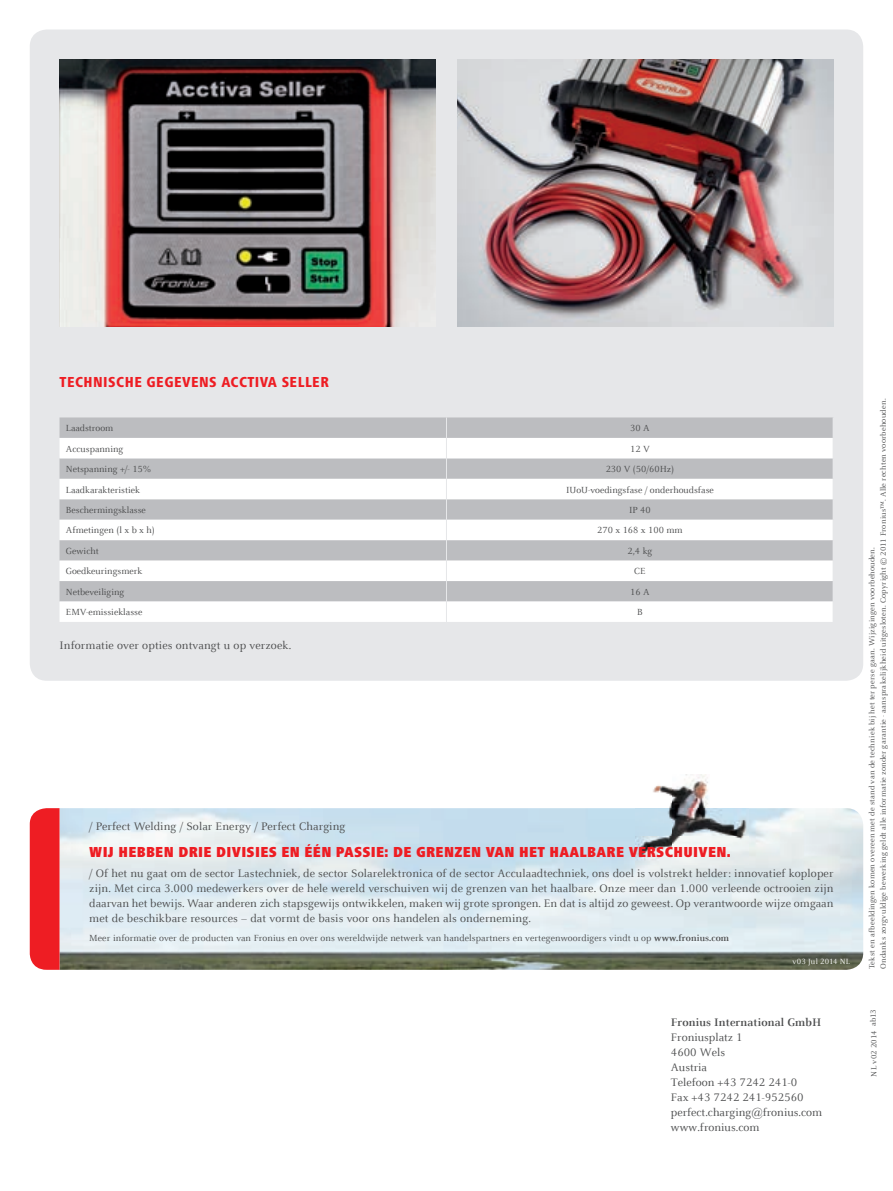
<style>
.page{position:relative;width:893px;height:1191px;background:#fff}
.page>*{position:absolute;margin:0;border:0;box-sizing:border-box;transform-origin:0 0}
.t1{font:900 condensed 15px "Frutiger Next LTW1 G";letter-spacing:.02em;color:#ee1d23}
.t2{font:800 condensed 15px "Frutiger Next LTW1 G";letter-spacing:.03em;color:#ee1d23}
.t3{font:12px/15px "Celeste Offc Pro";letter-spacing:.01em;color:#4b4c4d}
.t4{font:700 12px "Celeste Offc Pro";letter-spacing:.01em;color:#4b4c4d}
.t5{font:9.75px "Celeste Offc Pro";color:#4b4c4d}
.t6{font:8.25px/11.2px "Celeste Offc Pro";letter-spacing:.02em;color:#4b4c4d}
.t7{font:8.25px "Celeste Offc Pro";letter-spacing:.015em;color:#fff}
.s1{font-weight:700}
</style>
<div class="page">
<img style="left:60px;top:808px;width:803px;height:161px">
<img style="left:635px;top:774px;width:113px;height:90px">
<div style="left:30px;top:808px;width:30px;height:161px;background:#ee1d23"></div>
<div style="left:30px;top:30px;width:833px;height:651px;background:#e6e7e9;border-radius:17px"></div>
<div style="left:60px;top:417px;width:773px;height:21px;background:#bcbdc0"></div>
<svg style="left:60px;top:438px;width:386px;height:184px;background:#e1e1e3"></svg>
<svg style="left:447px;top:438px;width:386px;height:184px;background:#e1e1e3"></svg>
<svg style="left:446px;top:417px;width:1px;height:21px"></svg>
<img style="left:457px;top:60px;width:376px;height:266px">
<img style="left:60px;top:60px;width:376px;height:266px">
<p class="t2" style="left:60px;top:373px;width:271px">TECHNISCHE GEGEVENS ACCTIVA SELLER</p>
<p class="t5" style="left:66px;top:422px;width:49px">Laadstroom</p>
<p class="t5" style="left:630px;top:422px;width:21px">30 A</p>
<p class="t5" style="left:66px;top:443px;width:59px">Accuspanning</p>
<p class="t5" style="left:630px;top:443px;width:21px">12 V</p>
<p class="t5" style="left:66px;top:463px;width:87px">Netspanning +/- 15%</p>
<p class="t5" style="left:606px;top:463px;width:70px">230 V (50/60Hz)</p>
<p class="t5" style="left:66px;top:483px;width:76px">Laadkarakteristiek</p>
<p class="t5" style="left:566px;top:483px;width:149px">IUoU-voedingsfase / onderhoudsfase</p>
<p class="t5" style="left:66px;top:504px;width:82px">Beschermingsklasse</p>
<p class="t5" style="left:629px;top:504px;width:23px">IP 40</p>
<p class="t5" style="left:66px;top:524px;width:90px">Afmetingen (l x b x h)</p>
<p class="t5" style="left:597px;top:524px;width:87px">270 x 168 x 100 mm</p>
<p class="t5" style="left:66px;top:545px;width:34px">Gewicht</p>
<p class="t5" style="left:627px;top:545px;width:26px">2,4 kg</p>
<p class="t5" style="left:66px;top:565px;width:78px">Goedkeuringsmerk</p>
<p class="t5" style="left:634px;top:565px;width:13px">CE</p>
<p class="t5" style="left:66px;top:586px;width:60px">Netbeveiliging</p>
<p class="t5" style="left:630px;top:586px;width:21px">16 A</p>
<p class="t5" style="left:66px;top:606px;width:78px">EMV-emissieklasse</p>
<p class="t5" style="left:637px;top:606px;width:7px">B</p>
<p class="t3" style="left:60px;top:637px;width:233px">Informatie over opties ontvangt u op verzoek.</p>
<p class="t3" style="left:89px;top:818px;width:258px">/ Perfect Welding / Solar Energy / Perfect Charging</p>
<p class="t1" style="left:89px;top:843px;width:643px">WIJ HEBBEN DRIE DIVISIES EN ÉÉN PASSIE: DE GRENZEN VAN HET HAALBARE VERSCHUIVEN.</p>
<p class="t3" style="left:89px;top:865px;width:746px;text-align:justify">/ Of het nu gaat om de sector Lastechniek, de sector Solarelektronica of de sector Acculaadtechniek, ons doel is volstrekt helder: innovatief koploper zijn. Met circa 3.000 medewerkers over de hele wereld verschuiven wij de grenzen van het haalbare. Onze meer dan 1.000 verleende octrooien zijn daarvan het bewijs. Waar anderen zich stapsgewijs ontwikkelen, maken wij grote sprongen. En dat is altijd zo geweest. Op verantwoorde wijze omgaan met de beschikbare resources – dat vormt de basis voor ons handelen als onderneming.</p>
<p class="t5" style="left:89px;top:932px;width:641px">Meer informatie over de producten van Fronius en over ons wereldwijde netwerk van handelspartners en vertegenwoordigers vindt u op <span class="s1">www.fronius.com</span></p>
<p class="t7" style="left:792px;top:956px;width:59px">v03 Jul 2014 NL</p>
<p class="t6" style="left:866px;top:969px;width:572px;rotate:-90deg">Tekst en afbeeldingen komen overeen met de stand van de techniek bij het ter perse gaan. Wijzigingen voorbehouden.<br>Ondanks zorgvuldige bewerking geldt alle informatie zonder garantie - aansprakelijkheid uitgesloten. Copyright © 2011 Fronius™. Alle rechten voorbehouden.</p>
<p class="t4" style="left:671px;top:1015px;width:152px">Fronius International GmbH</p>
<p class="t6" style="left:868px;top:1026px;width:18px;rotate:-90deg">ab13</p>
<p class="t3" style="left:671px;top:1030px;width:153px">Froniusplatz 1<br>4600 Wels<br>Austria<br>Telefoon +43 7242 241-0<br>Fax +43 7242 241-952560 perfect.charging@fronius.com www.fronius.com</p>
<p class="t6" style="left:868px;top:1076px;width:47px;rotate:-90deg">NL v02 2014</p>
</div>
